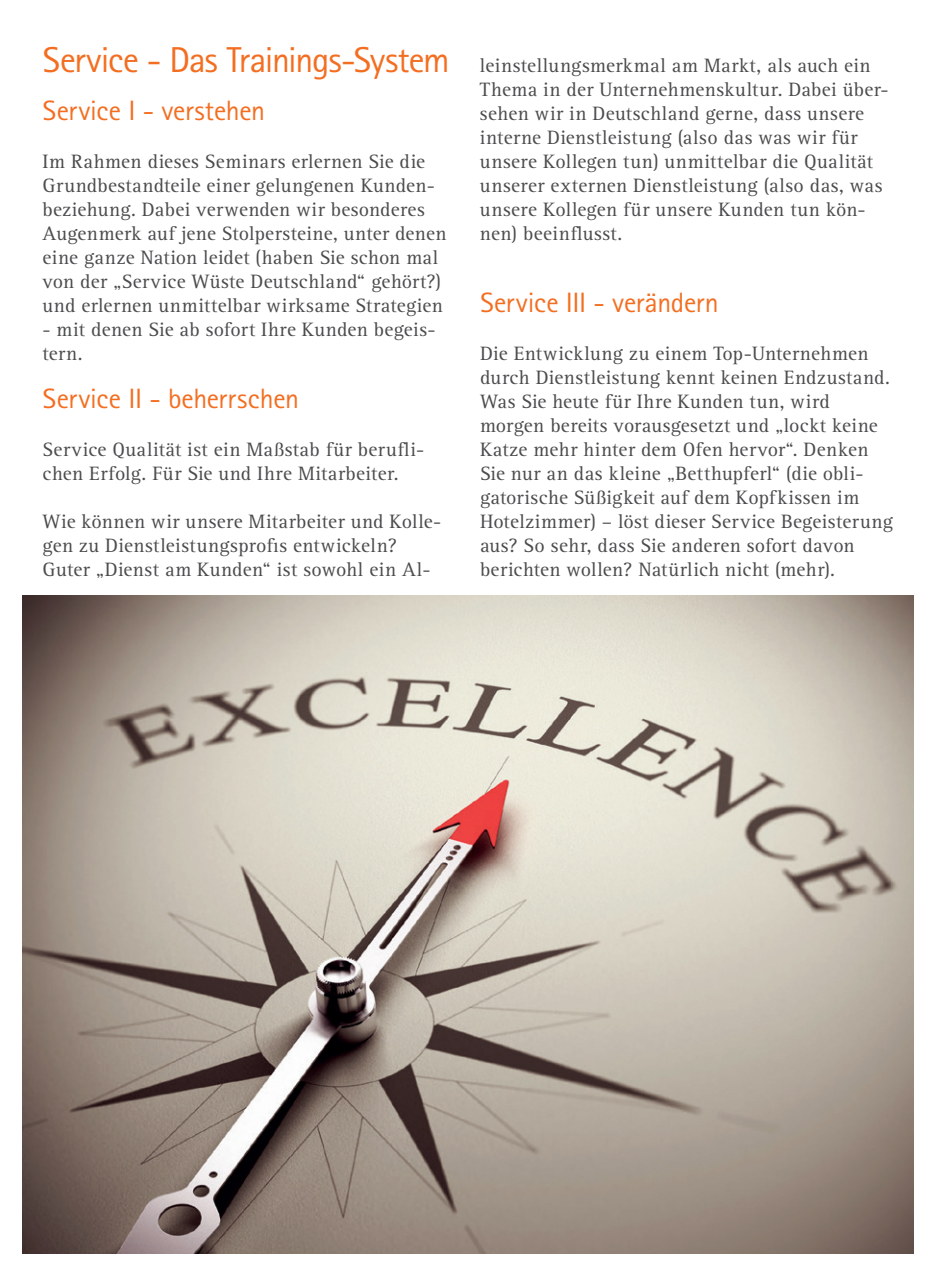
<style>
.page{position:relative;width:936px;height:1276px;background:#fff}
.page>*{position:absolute;margin:0;border:0;box-sizing:border-box;transform-origin:0 0}
.t1{font:36px "Rotis II Sans Pro";letter-spacing:-.035em;color:#f36e21}
.t2{font:28px "Rotis II Sans Pro";letter-spacing:-.01em;color:#f36e21}
.t3{font:20px/24px "Rotis Serif W1 G";letter-spacing:.02em;color:#4b4c4d}
</style>
<div class="page">
<img style="left:23px;top:595px;width:890px;height:658px">
<h1 class="t1" style="left:43px;top:40px;width:408px">Service - Das Trainings-System</h1>
<h2 class="t2" style="left:43px;top:95px;width:224px">Service I - verstehen</h2>
<p class="t3" style="left:43px;top:149px;width:405px">Im Rahmen dieses Seminars erlernen Sie die Grundbestandteile einer gelungenen Kunden&shy;beziehung. Dabei verwenden wir besonderes Augenmerk auf jene Stolpersteine, unter denen eine ganze Nation leidet (haben Sie schon mal von der „Service Wüste Deutschland“ gehört?) und erlernen unmittelbar wirksame Strategien</p>
<p class="t3" style="left:43px;top:317px;width:394px">- mit denen Sie ab sofort Ihre Kunden begeis&shy;tern.</p>
<h2 class="t2" style="left:43px;top:383px;width:258px">Service II - beherrschen</h2>
<p class="t3" style="left:43px;top:437px;width:383px">Service Qualität ist ein Maßstab für berufli&shy;chen Erfolg. Für Sie und Ihre Mitarbeiter.</p>
<p class="t3" style="left:43px;top:509px;width:400px">Wie können wir unsere Mitarbeiter und Kolle&shy;gen zu Dienstleistungsprofis entwickeln?<br>Guter „Dienst am Kunden“ ist sowohl ein Al-</p>
<p class="t3" style="left:480px;top:53px;width:410px">leinstellungsmerkmal am Markt, als auch ein Thema in der Unternehmenskultur. Dabei über&shy;sehen wir in Deutschland gerne, dass unsere interne Dienstleistung (also das was wir für unsere Kollegen tun) unmittelbar die Qualität unserer externen Dienstleistung (also das, was unsere Kollegen für unsere Kunden tun kön&shy;nen) beeinflusst.</p>
<h2 class="t2" style="left:480px;top:287px;width:240px">Service III - verändern</h2>
<p class="t3" style="left:480px;top:341px;width:414px">Die Entwicklung zu einem Top-Unternehmen durch Dienstleistung kennt keinen Endzustand.<br>Was Sie heute für Ihre Kunden tun, wird morgen bereits vorausgesetzt und „lockt keine Katze mehr hinter dem Ofen hervor“. Denken Sie nur an das kleine „Betthupferl“ (die obli&shy;gatorische Süßigkeit auf dem Kopfkissen im Hotelzimmer) – löst dieser Service Begeisterung aus? So sehr, dass Sie anderen sofort davon berichten wollen? Natürlich nicht (mehr).</p>
</div>
